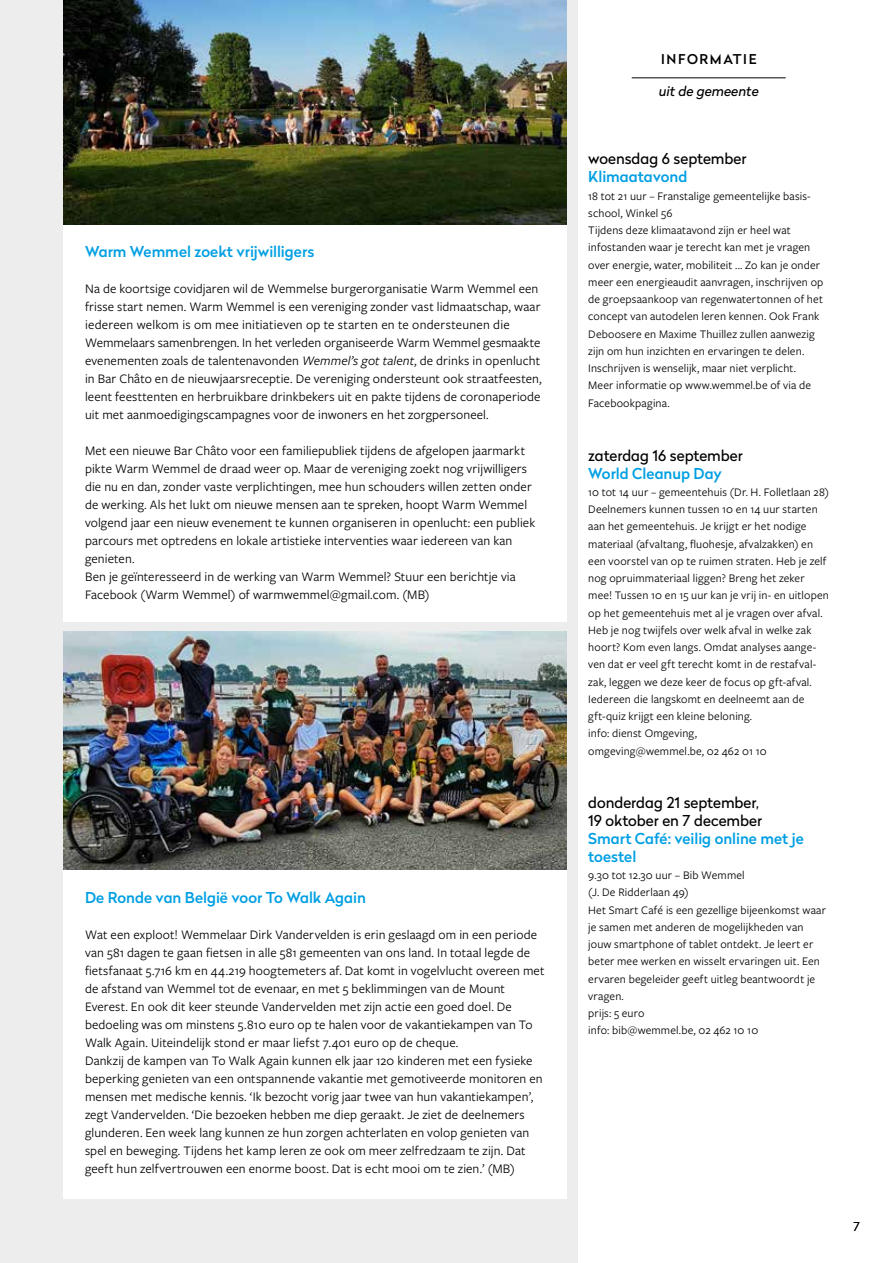
<style>
.page{position:relative;width:893px;height:1263px;background:#fff}
.page>*{position:absolute;margin:0;border:0;box-sizing:border-box;transform-origin:0 0}
.t1{font:500 15px/18px "Radikal";letter-spacing:-.005em;color:#009fe3}
.t2{font:15px/18px "Radikal";color:#000}
.t3{font:13.5px/18px "Freight Sans Pro";letter-spacing:.01em;color:#000}
.t4{font:italic 13.5px "Radikal";color:#000}
.t5{font:500 13.5px "Radikal";letter-spacing:.12em;color:#000}
.t6{font:12px/17.2px "Freight Sans Pro";letter-spacing:.01em;color:#000}
.t7{font:300 12px "Radikal";color:#000}
.s1{font-style:italic}
</style>
<div class="page">
<div style="left:0;top:0;width:578px;height:1263px;background:#ededed"></div>
<hr style="left:632px;top:77px;width:154px;height:1px;background:#000">
<div style="left:64px;top:224px;width:503px;height:398px;background:#fff"></div>
<img style="left:64px;top:0;width:503px;height:224px">
<img style="left:64px;top:631px;width:503px;height:240px">
<div style="left:64px;top:871px;width:503px;height:328px;background:#fff"></div>
<p class="t1" style="left:85px;top:242px;width:231px">Warm Wemmel zoekt vrijwilligers</p>
<p class="t3" style="left:85px;top:279px;width:458px">Na de koortsige covidjaren wil de Wemmelse burgerorganisatie Warm Wemmel een frisse start nemen. Warm Wemmel is een vereniging zonder vast lidmaatschap, waar iedereen welkom is om mee initiatieven op te starten en te ondersteunen die Wemmelaars samenbrengen. In het verleden organiseerde Warm Wemmel gesmaakte evenementen zoals de talentenavonden <span class="s1">Wemmel’s got talent</span>, de drinks in openlucht in Bar Châto en de nieuwjaarsreceptie. De vereniging ondersteunt ook straatfeesten, leent feesttenten en herbruikbare drinkbekers uit en pakte tijdens de coronaperiode uit met aanmoedigingscampagnes voor de inwoners en het zorgpersoneel.</p>
<p class="t3" style="left:85px;top:441px;width:452px">Met een nieuwe Bar Châto voor een familiepubliek tijdens de afgelopen jaarmarkt pikte Warm Wemmel de draad weer op. Maar de vereniging zoekt nog vrijwilligers die nu en dan, zonder vaste verplichtingen, mee hun schouders willen zetten onder de werking. Als het lukt om nieuwe mensen aan te spreken, hoopt Warm Wemmel volgend jaar een nieuw evenement te kunnen organiseren in openlucht: een publiek parcours met optredens en lokale artistieke interventies waar iedereen van kan genieten.<br>Ben je geïnteresseerd in de werking van Warm Wemmel? Stuur een berichtje via Facebook (Warm Wemmel) of warmwemmel@gmail.com. (MB)</p>
<p class="t1" style="left:85px;top:888px;width:282px">De Ronde van België voor To Walk Again</p>
<p class="t3" style="left:85px;top:925px;width:461px">Wat een exploot! Wemmelaar Dirk Vandervelden is erin geslaagd om in een periode van 581 dagen te gaan fietsen in alle 581 gemeenten van ons land. In totaal legde de fietsfanaat 5.716 km en 44.219 hoogtemeters af. Dat komt in vogelvlucht overeen met de afstand van Wemmel tot de evenaar, en met 5 beklimmingen van de Mount Everest. En ook dit keer steunde Vandervelden met zijn actie een goed doel. De bedoeling was om minstens 5.810 euro op te halen voor de vakantiekampen van To Walk Again. Uiteindelijk stond er maar liefst 7.401 euro op de cheque.<br>Dankzij de kampen van To Walk Again kunnen elk jaar 120 kinderen met een fysieke beperking genieten van een ontspannende vakantie met gemotiveerde monitoren en mensen met medische kennis. ‘Ik bezocht vorig jaar twee van hun vakantiekampen’, zegt Vandervelden. ‘Die bezoeken hebben me diep geraakt. Je ziet de deelnemers glunderen. Een week lang kunnen ze hun zorgen achterlaten en volop genieten van spel en beweging. Tijdens het kamp leren ze ook om meer zelfredzaam te zijn. Dat geeft hun zelfvertrouwen een enorme boost. Dat is echt mooi om te zien.’ (MB)</p>
<p class="t5" style="left:661px;top:49px;width:97px">INFORMATIE</p>
<p class="t4" style="left:659px;top:82px;width:102px">uit de gemeente</p>
<p class="t2" style="left:588px;top:149px;width:160px">woensdag 6 september</p>
<p class="t1" style="left:588px;top:168px;width:101px">Klimaatavond</p>
<p class="t6" style="left:588px;top:187px;width:237px">18 tot 21 uur – Franstalige gemeentelijke basis&shy;school, Winkel 56<br>Tijdens deze klimaatavond zijn er heel wat infostanden waar je terecht kan met je vragen over energie, water, mobiliteit ... Zo kan je onder meer een energieaudit aanvragen, inschrijven op de groepsaankoop van regenwatertonnen of het concept van autodelen leren kennen. Ook Frank Deboosere en Maxime Thuillez zullen aanwezig zijn om hun inzichten en ervaringen te delen.<br>Inschrijven is wenselijk, maar niet verplicht.<br>Meer informatie op www.wemmel.be of via de Facebookpagina.</p>
<p class="t2" style="left:588px;top:446px;width:156px">zaterdag 16 september</p>
<p class="t1" style="left:588px;top:464px;width:135px">World Cleanup Day</p>
<p class="t6" style="left:588px;top:483px;width:242px">10 tot 14 uur – gemeentehuis (Dr. H. Folletlaan 28)<br>Deelnemers kunnen tussen 10 en 14 uur starten aan het gemeentehuis. Je krijgt er het nodige materiaal (afvaltang, fluohesje, afvalzakken) en een voorstel van op te ruimen straten. Heb je zelf nog opruimmateriaal liggen? Breng het zeker mee! Tussen 10 en 15 uur kan je vrij in- en uitlopen op het gemeentehuis met al je vragen over afval.<br>Heb je nog twijfels over welk afval in welke zak hoort? Kom even langs. Omdat analyses aange&shy;ven dat er veel gft terecht komt in de restafval&shy;zak, leggen we deze keer de focus op gft-afval.<br>Iedereen die langskomt en deelneemt aan de gft-quiz krijgt een kleine beloning.<br>info: dienst Omgeving,<br>omgeving@wemmel.be, 02 462 01 10</p>
<p class="t2" style="left:588px;top:793px;width:175px">donderdag 21 september,<br>19 oktober en 7 december</p>
<p class="t1" style="left:588px;top:829px;width:217px">Smart Café: veilig online met je toestel</p>
<p class="t6" style="left:588px;top:866px;width:239px">9.30 tot 12.30 uur – Bib Wemmel<br>(J. De Ridderlaan 49)<br>Het Smart Café is een gezellige bijeenkomst waar je samen met anderen de mogelijkheden van jouw smartphone of tablet ontdekt. Je leert er beter mee werken en wisselt ervaringen uit. Een ervaren begeleider geeft uitleg beantwoordt je vragen.<br>prijs: 5 euro<br>info: bib@wemmel.be, 02 462 10 10</p>
<p class="t7" style="left:854px;top:1218px;width:8px">7</p>
</div>
